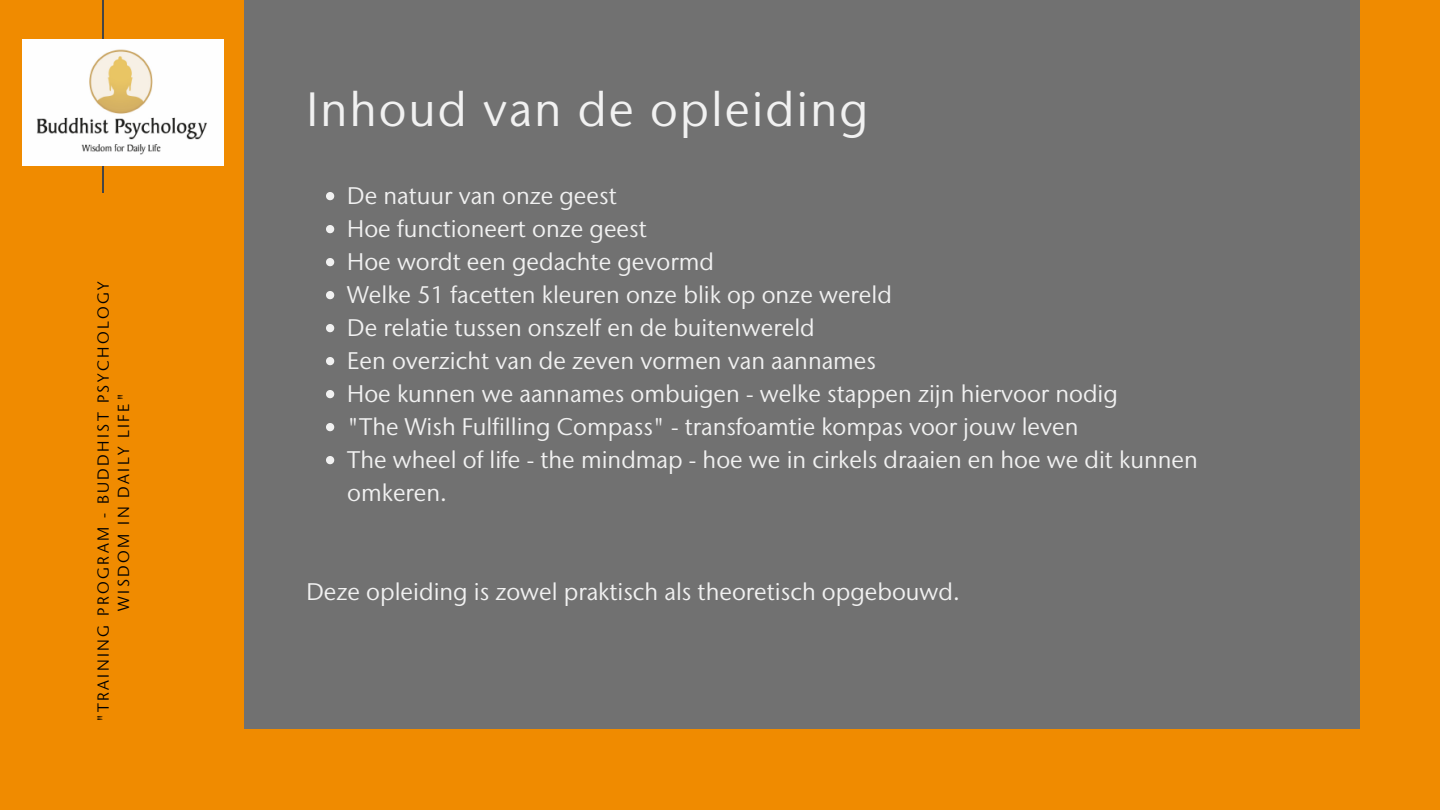
<style>
.page{position:relative;width:1440px;height:810px;background:#f08b00}
.page>*{position:absolute;margin:0;border:0;box-sizing:border-box;transform-origin:0 0}
.t1{font:48px "Stone Sans IIITC Pro";letter-spacing:.04em;color:#f1f1f1}
.t2{font:24px/33px "Stone Sans IIITC Pro";color:#f1f1f1}
.t3{font:16px "Stone Sans IIITC Pro";letter-spacing:.15em;color:#000}
</style>
<div class="page">
<div style="left:244px;top:0;width:1115px;height:729px;background:#717171"></div>
<hr style="left:103px;top:0;width:1px;height:193px;background:#454545">
<img style="left:22px;top:40px;width:202px;height:126px">
<svg style="left:326px;top:192px;width:8px;height:8px"></svg>
<svg style="left:326px;top:225px;width:8px;height:8px"></svg>
<svg style="left:326px;top:258px;width:8px;height:8px"></svg>
<svg style="left:326px;top:291px;width:8px;height:8px"></svg>
<svg style="left:326px;top:324px;width:8px;height:8px"></svg>
<svg style="left:326px;top:357px;width:8px;height:8px"></svg>
<svg style="left:326px;top:390px;width:8px;height:8px"></svg>
<svg style="left:326px;top:423px;width:8px;height:8px"></svg>
<svg style="left:326px;top:456px;width:8px;height:8px"></svg>
<p class="t3" style="left:93px;top:722px;width:443px;rotate:-90deg">"TRAINING PROGRAM - BUDDHIST PSYCHOLOGY</p>
<p class="t3" style="left:113px;top:611px;width:219px;rotate:-90deg">WISDOM IN DAILY LIFE"</p>
<p class="t1" style="left:306px;top:77px;width:563px">Inhoud van de opleiding</p>
<p class="t2" style="left:347px;top:179px;width:271px">De natuur van onze geest</p>
<p class="t2" style="left:347px;top:212px;width:301px">Hoe functioneert onze geest</p>
<p class="t2" style="left:347px;top:245px;width:368px">Hoe wordt een gedachte gevormd</p>
<p class="t2" style="left:347px;top:278px;width:546px">Welke 51 facetten kleuren onze blik op onze wereld</p>
<p class="t2" style="left:347px;top:311px;width:469px">De relatie tussen onszelf en de buitenwereld</p>
<p class="t2" style="left:347px;top:344px;width:530px">Een overzicht van de zeven vormen van aannames</p>
<p class="t2" style="left:347px;top:377px;width:772px">Hoe kunnen we aannames ombuigen - welke stappen zijn hiervoor nodig</p>
<p class="t2" style="left:347px;top:410px;width:733px">"The Wish Fulfilling Compass" - transfoamtie kompas voor jouw leven</p>
<p class="t2" style="left:347px;top:443px;width:852px">The wheel of life - the mindmap - hoe we in cirkels draaien en hoe we dit kunnen omkeren.</p>
<p class="t2" style="left:306px;top:575px;width:655px">Deze opleiding is zowel praktisch als theoretisch opgebouwd.</p>
</div>
